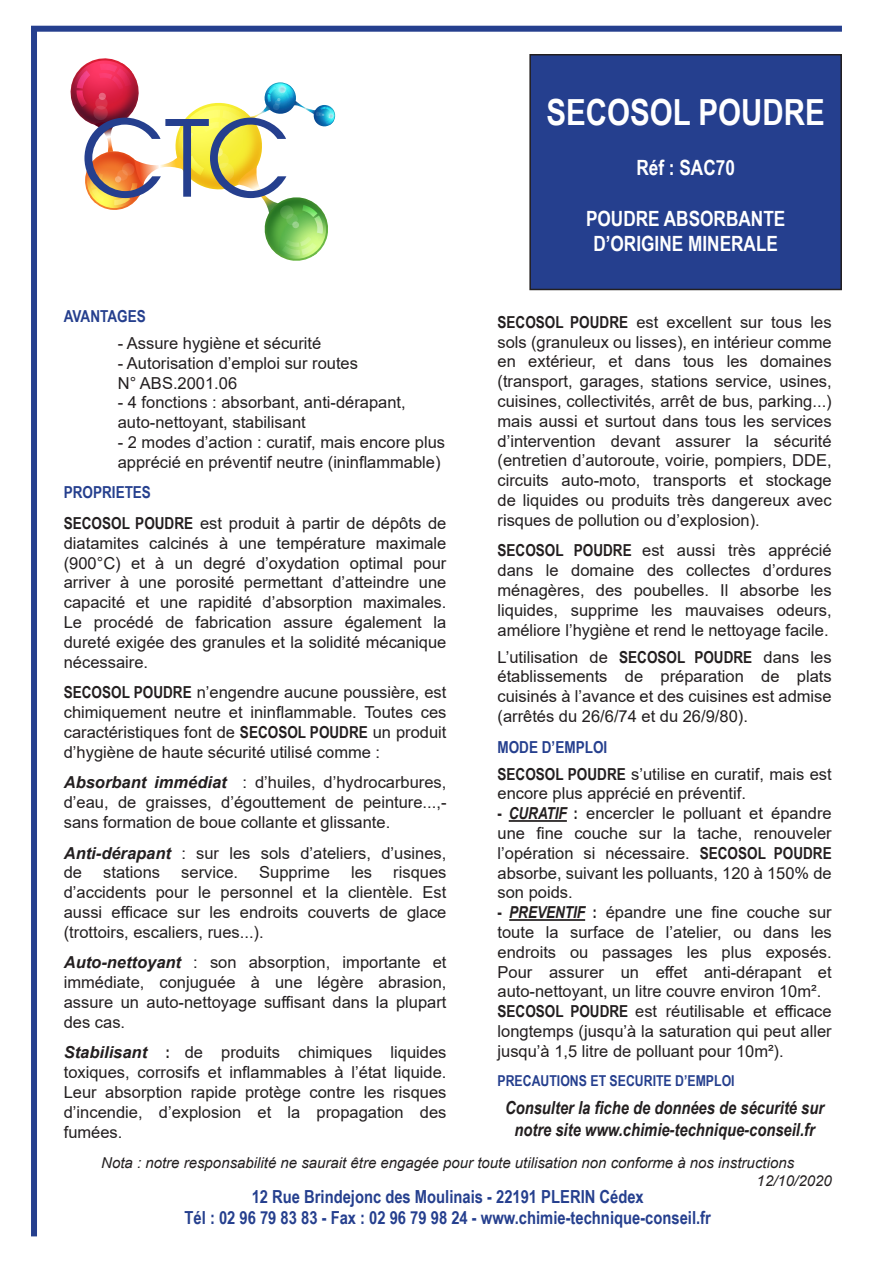
<style>
.page{position:relative;width:893px;height:1263px;background:#fff}
.page>*{position:absolute;margin:0;border:0;box-sizing:border-box;transform-origin:0 0}
.t1{font:700 36px "Arial Narrow";color:#fff}
.t2{font:700 21px "Arial Narrow";color:#fff}
.t3{font:700 18px "Arial Narrow";color:#253f8e}
.t4{font:italic 700 18px/21.6px "Arial Narrow";color:#231f20;text-align:center}
.t5{font:16.5px/19.8px "Arial";color:#231f20;text-align:justify}
.t6{font:700 16.5px "Arial Narrow";color:#253f8e}
.t7{font:italic 15px "Arial";color:#231f20}
.t8{font:700 15px "Arial Narrow";color:#253f8e}
.s1{font-family:"Arial Narrow";font-weight:700}
.s2{font-weight:700;font-style:italic}
.s3{font-family:"Arial Narrow";font-weight:700;font-style:italic}
</style>
<div class="page">
<hr style="left:509px;top:820px;width:58px;height:2px;background:#231f20">
<hr style="left:509px;top:919px;width:76px;height:2px;background:#231f20">
<div style="left:530px;top:55px;width:311px;height:234px;background:#253f8e"></div>
<div style="left:529px;top:54px;width:313px;height:236px;border:2px solid #231f20"></div>
<img style="left:70px;top:58px;width:266px;height:203px">
<div style="left:31px;top:26px;width:811px;height:6px;background:#253f8e"></div>
<div style="left:31px;top:29px;width:6px;height:1207px;background:#253f8e"></div>
<p class="t6" style="left:64px;top:304px;width:83px">AVANTAGES</p>
<p class="t5" style="left:118px;top:333px;width:205px">- Assure hygiène et sécurité</p>
<p class="t5" style="left:118px;top:353px;width:242px">- Autorisation d’emploi sur routes</p>
<p class="t5" style="left:118px;top:373px;width:121px">N° ABS.2001.06</p>
<p class="t5" style="left:118px;top:393px;width:289px">- 4 fonctions : absorbant, anti-dérapant, auto-nettoyant, stabilisant</p>
<p class="t5" style="left:118px;top:432px;width:329px">- 2 modes d’action : curatif, mais encore plus</p>
<p class="t5" style="left:118px;top:452px;width:324px">apprécié en préventif neutre (ininflammable)</p>
<p class="t6" style="left:64px;top:480px;width:89px">PROPRIETES</p>
<p class="t5" style="left:64px;top:513px;width:384px"><span class="s1">SECOSOL POUDRE</span> est produit à partir de dépôts de diatamites calcinés à une température maximale (900°C) et à un degré d’oxydation optimal pour</p>
<p class="t5" style="left:64px;top:573px;width:384px">arriver à une porosité permettant d’atteindre une capacité et une rapidité d’absorption maximales.<br>Le procédé de fabrication assure également la</p>
<p class="t5" style="left:64px;top:632px;width:384px">dureté exigée des granules et la solidité mécanique</p>
<p class="t5" style="left:64px;top:652px;width:86px">nécessaire.</p>
<p class="t5" style="left:64px;top:682px;width:384px"><span class="s1">SECOSOL POUDRE</span> n’engendre aucune poussière, est chimiquement neutre et ininflammable. Toutes ces caractéristiques font de <span class="s1">SECOSOL POUDRE</span> un produit d’hygiène de haute sécurité utilisé comme :</p>
<p class="t5" style="left:64px;top:772px;width:384px"><span class="s2">Absorbant immédiat</span> : d’huiles, d’hydrocarbures, d’eau, de graisses, d’égouttement de peinture...,- sans formation de boue collante et glissante.</p>
<p class="t5" style="left:64px;top:843px;width:384px"><span class="s2">Anti-dérapant</span> : sur les sols d’ateliers, d’usines, de</p>
<p class="t5" style="left:103px;top:862px;width:58px">stations</p>
<p class="t5" style="left:181px;top:862px;width:58px">service.</p>
<p class="t5" style="left:259px;top:862px;width:72px">Supprime</p>
<p class="t5" style="left:351px;top:862px;width:23px">les</p>
<p class="t5" style="left:393px;top:862px;width:55px">risques</p>
<p class="t5" style="left:64px;top:882px;width:384px">d’accidents pour le personnel et la clientèle. Est</p>
<p class="t5" style="left:64px;top:902px;width:384px">aussi efficace sur les endroits couverts de glace</p>
<p class="t5" style="left:64px;top:922px;width:201px">(trottoirs, escaliers, rues...).</p>
<p class="t5" style="left:64px;top:952px;width:384px"><span class="s2">Auto-nettoyant</span> : son absorption, importante et</p>
<p class="t5" style="left:64px;top:972px;width:384px">immédiate, conjuguée à une légère abrasion,</p>
<p class="t5" style="left:64px;top:992px;width:384px">assure un auto-nettoyage suffisant dans la plupart des cas.</p>
<p class="t5" style="left:64px;top:1042px;width:384px"><span class="s2">Stabilisant</span> <span class="s1">:</span> de produits chimiques liquides toxiques, corrosifs et inflammables à l’état liquide.<br>Leur absorption rapide protège contre les risques d’incendie, d’explosion et la propagation des</p>
<p class="t5" style="left:64px;top:1122px;width:60px">fumées.</p>
<p class="t1" style="left:546px;top:85px;width:280px">SECOSOL POUDRE</p>
<p class="t2" style="left:636px;top:152px;width:100px">Réf : SAC70</p>
<p class="t2" style="left:586px;top:202px;width:201px">POUDRE ABSORBANTE</p>
<p class="t2" style="left:593px;top:228px;width:186px">D’ORIGINE MINERALE</p>
<p class="t5" style="left:497px;top:312px;width:336px"><span class="s1">SECOSOL POUDRE</span> est excellent sur tous les sols (granuleux ou lisses), en intérieur comme en extérieur, et dans tous les domaines</p>
<p class="t5" style="left:497px;top:371px;width:336px">(transport, garages, stations service, usines, cuisines, collectivités, arrêt de bus, parking...) mais aussi et surtout dans tous les services d’intervention devant assurer la sécurité</p>
<p class="t5" style="left:497px;top:451px;width:336px">(entretien d’autoroute, voirie, pompiers, DDE, circuits auto-moto, transports et stockage de liquides ou produits très dangereux avec risques de pollution ou d’explosion).</p>
<p class="t5" style="left:497px;top:541px;width:336px"><span class="s1">SECOSOL POUDRE</span> est aussi très apprécié dans le domaine des collectes d’ordures</p>
<p class="t5" style="left:497px;top:580px;width:336px">ménagères, des poubelles. Il absorbe les</p>
<p class="t5" style="left:497px;top:600px;width:336px">liquides, supprime les mauvaises odeurs, améliore l’hygiène et rend le nettoyage facile.</p>
<p class="t5" style="left:497px;top:647px;width:336px">L’utilisation de <span class="s1">SECOSOL POUDRE</span> dans les</p>
<p class="t5" style="left:497px;top:667px;width:336px">établissements de préparation de plats</p>
<p class="t5" style="left:497px;top:686px;width:336px">cuisinés à l’avance et des cuisines est admise</p>
<p class="t5" style="left:497px;top:706px;width:252px">(arrêtés du 26/6/74 et du 26/9/80).</p>
<p class="t6" style="left:497px;top:734px;width:111px">MODE D’EMPLOI</p>
<p class="t5" style="left:497px;top:764px;width:336px"><span class="s1">SECOSOL POUDRE</span> s’utilise en curatif, mais est encore plus apprécié en préventif.</p>
<p class="t5" style="left:497px;top:803px;width:336px"><span class="s1">-</span> <span class="s3">CURATIF</span> <span class="s1">:</span> encercler le polluant et épandre une fine couche sur la tache, renouveler</p>
<p class="t5" style="left:497px;top:843px;width:336px">l’opération si nécessaire. <span class="s1">SECOSOL POUDRE </span>absorbe, suivant les polluants, 120 à 150% de son poids.</p>
<p class="t5" style="left:497px;top:902px;width:336px"><span class="s1">-</span> <span class="s3">PREVENTIF</span> <span class="s1">:</span> épandre une fine couche sur toute la surface de l’atelier, ou dans les</p>
<p class="t5" style="left:497px;top:942px;width:336px">endroits ou passages les plus exposés.</p>
<p class="t5" style="left:497px;top:962px;width:336px">Pour assurer un effet anti-dérapant et</p>
<p class="t5" style="left:497px;top:982px;width:325px">auto-nettoyant, un litre couvre environ 10m².</p>
<p class="t5" style="left:497px;top:1001px;width:336px"><span class="s1">SECOSOL POUDRE</span> est réutilisable et efficace longtemps (jusqu’à la saturation qui peut aller jusqu’à 1,5 litre de polluant pour 10m²).</p>
<p class="t8" style="left:497px;top:1069px;width:239px">PRECAUTIONS ET SECURITE D’EMPLOI</p>
<p class="t4" style="left:505px;top:1096px;width:321px">Consulter la fiche de données de sécurité sur notre site www.chimie-technique-conseil.fr</p>
<p class="t7" style="left:101px;top:1152px;width:694px">Nota : notre responsabilité ne saurait être engagée pour toute utilisation non conforme à nos instructions</p>
<p class="t7" style="left:757px;top:1170px;width:77px">12/10/2020</p>
<p class="t3" style="left:252px;top:1183px;width:394px">12 Rue Brindejonc des Moulinais - 22191 PLERIN Cédex</p>
<p class="t3" style="left:185px;top:1204px;width:528px">Tél : 02 96 79 83 83 - Fax : 02 96 79 98 24 - www.chimie-technique-conseil.fr</p>
</div>
